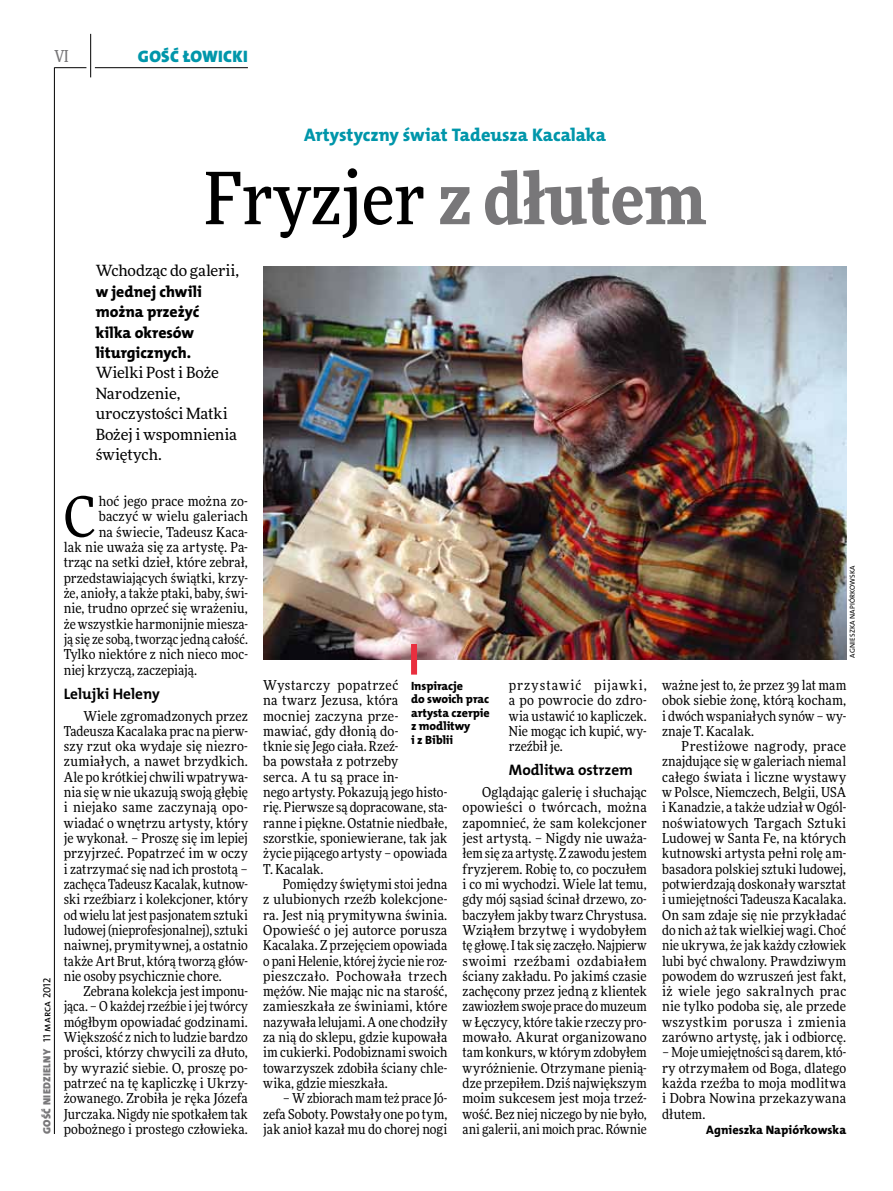
<style>
.page{position:relative;width:893px;height:1191px;background:#fff}
.page>*{position:absolute;margin:0;border:0;box-sizing:border-box;transform-origin:0 0}
.t1{font:500 72px "Freeday Narrow";color:#000}
.t2{font:55.95px "Freeday Narrow News";color:#000}
.t3{font:18.3px "The Mix HP8 Ex Bld";letter-spacing:-.005em;color:#0096aa}
.t4{font:16.65px "The Mix HP9 Blk";letter-spacing:.02em;color:#0096aa}
.t5{font:500 16.5px "Freeday Narrow";color:#787779;scale:.9 1}
.t6{font:15.75px/20.4px "The Mix HP8 Ex Bld";color:#000}
.t7{font:15.45px/20.4px "Freeday News";letter-spacing:-.005em;color:#000}
.t8{font:15.3px "The Mix HP7 Bld";color:#000}
.t9{font:13.65px/15.3px "Freeday Narrow News";letter-spacing:.005em;color:#000;text-align:justify}
.t10{font:12.3px "The Mix HP8 Ex Bld";color:#000}
.t11{font:12px/13.5px "The Mix HP8 Ex Bld";letter-spacing:-.005em;color:#000}
.t12{font:10.5px "The Mix HP9 Blk";letter-spacing:.025em;color:#787779}
.t13{font:7.2px "The Mix HP5 Plain";letter-spacing:.015em;color:#000}
.s1{font-weight:900;color:#787779}
.s2{font-family:"The Mix HP5 Plain";color:#000}
</style>
<div class="page">
<hr style="left:54px;top:67px;width:1px;height:1067px;background:#000">
<hr style="left:90px;top:34px;width:1px;height:43px;background:#000">
<hr style="left:54px;top:67px;width:32px;height:1px;background:#000">
<hr style="left:95px;top:67px;width:153px;height:1px;background:#000">
<img style="left:263px;top:266px;width:583px;height:393px">
<div style="left:411px;top:644px;width:6px;height:30px;background:#e92f3f"></div>
<p class="t5" style="left:54px;top:46px;width:17px">VI</p>
<p class="t4" style="left:138px;top:46px;width:111px">GOŚĆ ŁOWICKI</p>
<h3 class="t3" style="left:304px;top:123px;width:303px">Artystyczny świat Tadeusza Kacalaka</h3>
<h1 class="t1" style="left:204px;top:154px;width:503px">Fryzjer <span class="s1">z dłutem</span></h1>
<p class="t7" style="left:96px;top:260px;width:145px">Wchodząc do galerii,</p>
<p class="t6" style="left:96px;top:281px;width:108px">w jednej chwili można przeżyć kilka okresów liturgicznych.</p>
<p class="t7" style="left:96px;top:362px;width:143px">Wielki Post i Boże<br>Narodzenie, uroczystości Matki<br>Bożej i wspomnienia świętych.</p>
<p class="t12" style="left:40px;top:1134px;width:158px;rotate:-90deg">GOŚĆ NIEDZIELNY <span class="s2">11 marca 2012</span></p>
<h2 class="t2" style="left:64px;top:482px;width:33px">C</h2>
<p class="t9" style="left:99px;top:493px;width:151px">hoć jego prace można zo-</p>
<p class="t9" style="left:99px;top:509px;width:151px">baczyć w wielu galeriach</p>
<p class="t9" style="left:99px;top:524px;width:151px">na świecie, Tadeusz Kaca-</p>
<p class="t9" style="left:64px;top:539px;width:186px">lak nie uważa się za artystę. Pa-</p>
<p class="t9" style="left:64px;top:555px;width:186px">trząc na setki dzieł, które zebrał,</p>
<p class="t9" style="left:64px;top:570px;width:186px">przedstawiających świątki, krzy-</p>
<p class="t9" style="left:64px;top:585px;width:186px">że, anioły, a także ptaki, baby, świ-</p>
<p class="t9" style="left:64px;top:600px;width:186px">nie, trudno oprzeć się wrażeniu,</p>
<p class="t9" style="left:64px;top:616px;width:186px">że wszystkie harmonijnie miesza-</p>
<p class="t9" style="left:64px;top:631px;width:186px">ją się ze sobą, tworząc jedną całość.</p>
<p class="t9" style="left:64px;top:646px;width:186px">Tylko niektóre z nich nieco moc-</p>
<p class="t9" style="left:64px;top:662px;width:135px">niej krzyczą, zaczepiają.</p>
<p class="t8" style="left:64px;top:683px;width:98px">Lelujki Heleny</p>
<p class="t9" style="left:64px;top:708px;width:186px;text-indent:20px">Wiele zgromadzonych przez Tadeusza Kacalaka prac na pierw&shy;szy rzut oka wydaje się niezro&shy;zumiałych, a nawet brzydkich.<br>Ale po krótkiej chwili wpatrywa&shy;nia się w nie ukazują swoją głębię i niejako same zaczynają opo&shy;wiadać o wnętrzu artysty, który je wykonał. – Proszę się im lepiej przyjrzeć. Popatrzeć im w oczy i zatrzymać się nad ich prostotą – zachęca Tadeusz Kacalak, kutnow&shy;ski rzeźbiarz i kolekcjoner, który od wielu lat jest pasjonatem sztuki ludowej (nieprofesjonalnej), sztuki naiwnej, prymitywnej, a ostatnio także Art Brut, którą tworzą głów&shy;nie osoby psychicznie chore.</p>
<p class="t9" style="left:64px;top:983px;width:186px;text-indent:20px">Zebrana kolekcja jest imponu&shy;jąca. – O każdej rzeźbie i jej twórcy mógłbym opowiadać godzinami.<br>Większość z nich to ludzie bardzo prości, którzy chwycili za dłuto, by wyrazić siebie. O, proszę po&shy;patrzeć na tę kapliczkę i Ukrzy&shy;żowanego. Zrobiła je ręka Józefa Jurczaka. Nigdy nie spotkałem tak pobożnego i prostego człowieka.</p>
<p class="t9" style="left:509px;top:677px;width:139px">przystawić pijawki, a po powrocie do zdro&shy;wia ustawić 10 kapliczek.<br>Nie mogąc ich kupić, wy&shy;rzeźbił je.</p>
<p class="t8" style="left:509px;top:760px;width:126px">Modlitwa ostrzem</p>
<p class="t9" style="left:463px;top:784px;width:186px;text-indent:20px">Oglądając galerię i słuchając opowieści o twórcach, można zapomnieć, że sam kolekcjoner jest artystą. – Nigdy nie uważa&shy;łem się za artystę. Z zawodu jestem fryzjerem. Robię to, co poczułem i co mi wychodzi. Wiele lat temu, gdy mój sąsiad ścinał drzewo, zo&shy;baczyłem jakby twarz Chrystusa.<br>Wziąłem brzytwę i wydobyłem tę głowę. I tak się zaczęło. Najpierw swoimi rzeźbami ozdabiałem ściany zakładu. Po jakimś czasie zachęcony przez jedną z klientek zawiozłem swoje prace do muzeum w Łęczycy, które takie rzeczy pro&shy;mowało. Akurat organizowano tam konkurs, w którym zdobyłem wyróżnienie. Otrzymane pienią&shy;dze przepiłem. Dziś największym moim sukcesem jest moja trzeź&shy;wość. Bez niej niczego by nie było, ani galerii, ani moich prac. Równie</p>
<p class="t9" style="left:263px;top:677px;width:186px;text-align:left">Wystarczy popatrzeć<br>na twarz Jezusa, która mocniej zaczyna prze&shy;mawiać, gdy dłonią do-<br>tknie się Jego ciała. Rzeź-<br>ba powstała z potrzeby<br>serca. A tu są prace in-<br>nego artysty. Pokazują jego histo&shy;rię. Pierwsze są dopracowane, sta&shy;ranne i piękne. Ostatnie niedbałe, szorstkie, sponiewierane, tak jak życie pijącego artysty – opowiada<br>T. Kacalak.</p>
<p class="t9" style="left:263px;top:876px;width:186px;text-indent:20px">Pomiędzy świętymi stoi jedna z ulubionych rzeźb kolekcjone&shy;ra. Jest nią prymitywna świnia.<br>Opowieść o jej autorce porusza Kacalaka. Z przejęciem opowiada o pani Helenie, której życie nie roz&shy;pieszczało. Pochowała trzech mężów. Nie mając nic na starość, zamieszkała ze świniami, które nazywała lelujami. A one chodziły za nią do sklepu, gdzie kupowała im cukierki. Podobiznami swoich towarzyszek zdobiła ściany chle&shy;wika, gdzie mieszkała.</p>
<p class="t9" style="left:263px;top:1090px;width:186px;text-indent:20px">– W zbiorach mam też prace Jó&shy;zefa Soboty. Powstały one po tym, jak anioł kazał mu do chorej nogi</p>
<p class="t11" style="left:411px;top:679px;width:80px">Inspiracje<br>do swoich prac artysta czerpie z modlitwy<br>i z Biblii</p>
<p class="t13" style="left:848px;top:657px;width:93px;rotate:-90deg">Agnieszka Napiórkowska</p>
<p class="t9" style="left:662px;top:677px;width:186px">ważne jest to, że przez 39 lat mam obok siebie żonę, którą kocham, i dwóch wspaniałych synów – wy&shy;znaje T. Kacalak.</p>
<p class="t9" style="left:662px;top:738px;width:186px;text-indent:20px">Prestiżowe nagrody, prace znajdujące się w galeriach niemal całego świata i liczne wystawy w Polsce, Niemczech, Belgii, USA i Kanadzie, a także udział w Ogól&shy;noświatowych Targach Sztuki Ludowej w Santa Fe, na których kutnowski artysta pełni rolę am&shy;basadora polskiej sztuki ludowej, potwierdzają doskonały warsztat i umiejętności Tadeusza Kacalaka.<br>On sam zdaje się nie przykładać do nich aż tak wielkiej wagi. Choć nie ukrywa, że jak każdy człowiek lubi być chwalony. Prawdziwym powodem do wzruszeń jest fakt, iż wiele jego sakralnych prac nie tylko podoba się, ale przede wszystkim porusza i zmienia zarówno artystę, jak i odbiorcę.</p>
<p class="t9" style="left:662px;top:1044px;width:186px">– Moje umiejętności są darem, któ&shy;ry otrzymałem od Boga, dlatego każda rzeźba to moja modlitwa i Dobra Nowina przekazywana dłutem.</p>
<p class="t10" style="left:706px;top:1122px;width:141px">Agnieszka Napiórkowska</p>
</div>
